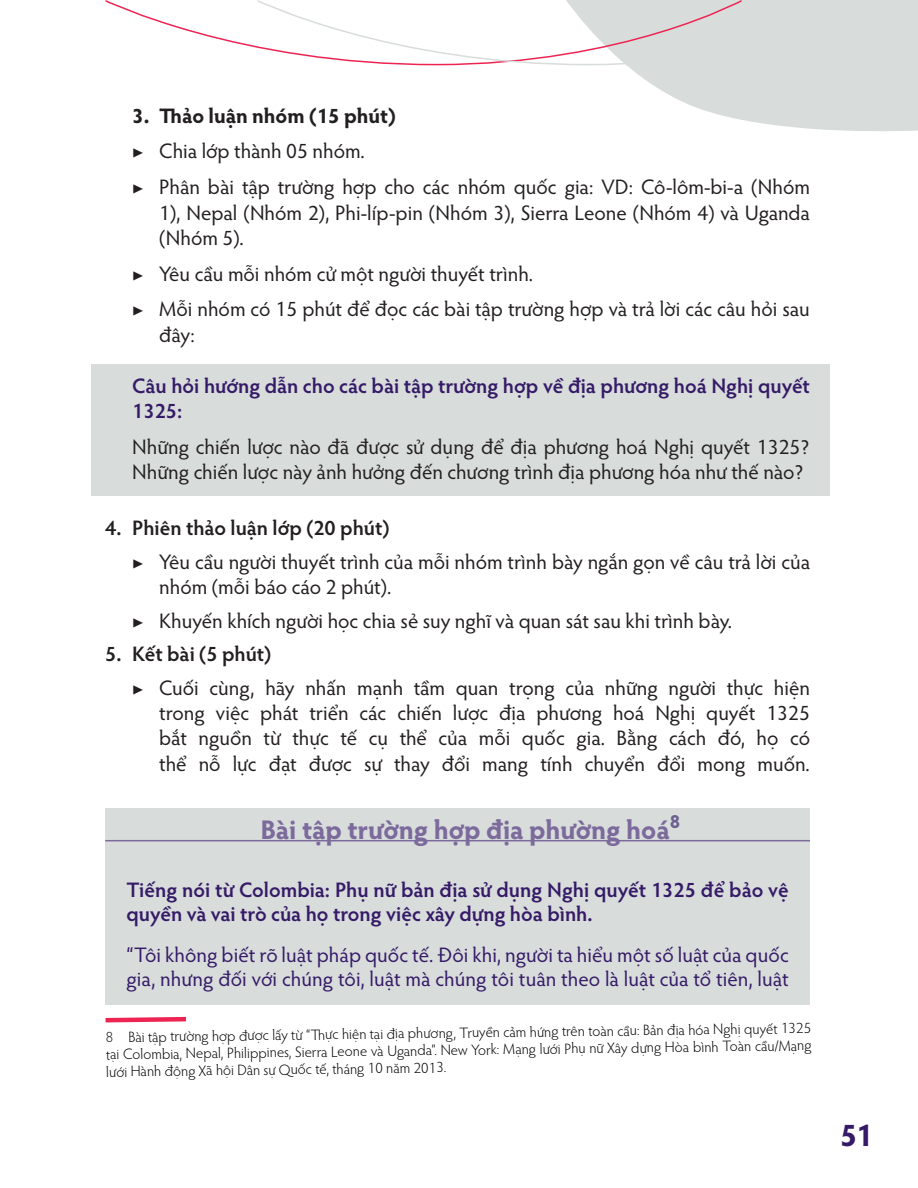
<style>
.page{position:relative;width:918px;height:1188px;background:#fff}
.page>*{position:absolute;margin:0;border:0;box-sizing:border-box;transform-origin:0 0}
.t1{font:700 31.5px "Hypatia Sans Pro";color:#351a67}
.CaseStudies{font:700 27px "Hypatia Sans Pro";color:#7c6a9c}
.t2{font:21px/25.2px "Hypatia Sans Pro";color:#231f20}
.BodyText_01{font:600 21px/25.2px "Hypatia Sans Pro";color:#351a67}
.BodyText_01-2{font:21px/24px "Hypatia Sans Pro";letter-spacing:.005em;color:#351a67}
.t3{font:600 21px "Hypatia Sans Pro";color:#231f20}
.t4{font:700 21px "Hypatia Sans Pro";color:#231f20}
.Footnotes{font:300 15px/16.8px "Hypatia Sans Pro";color:#000;text-align:justify}
.s1{color:#231f20}
</style>
<div class="page">
<svg style="left:628px;top:0;width:290px;height:132px;fill:#d8dcdb"></svg>
<svg style="left:105px;top:0;width:790px;height:66px"></svg>
<div style="left:106px;top:808px;width:704px;height:196px;background:#d8dcdb"></div>
<div style="left:91px;top:364px;width:739px;height:131px;background:#d8dcdb"></div>
<hr style="left:105px;top:840px;width:705px;height:1px;background:#7c6a9c">
<svg style="left:105px;top:1016px;width:81px;height:7px"></svg>
<p class="t4" style="left:132px;top:100px;width:265px">3. Thảo luận nhóm (15 phút)</p>
<p class="t2" style="left:132px;top:138px;width:234px">▶ Chia lớp thành 05 nhóm.</p>
<p class="t2" style="left:159px;top:174px;width:652px;text-align:justify;text-indent:-27px">▶ Phân bài tập trường hợp cho các nhóm quốc gia: VD: Cô-lôm-bi-a (Nhóm 1), Nepal (Nhóm 2), Phi-líp-pin (Nhóm 3), Sierra Leone (Nhóm 4) và Uganda (Nhóm 5).</p>
<p class="t2" style="left:132px;top:260px;width:402px">▶ Yêu cầu mỗi nhóm cử một người thuyết trình.</p>
<p class="t2" style="left:159px;top:296px;width:652px;text-indent:-27px">▶ Mỗi nhóm có 15 phút để đọc các bài tập trường hợp và trả lời các câu hỏi sau đây:</p>
<p class="BodyText_01" style="left:132px;top:372px;width:679px">Câu hỏi hướng dẫn cho các bài tập trường hợp về địa phương hoá Nghị quyết<br>1325:</p>
<p class="t2" style="left:132px;top:434px;width:679px">Những chiến lược nào đã được sử dụng để địa phương hoá Nghị quyết 1325?<br>Những chiến lược này ảnh hưởng đến chương trình địa phương hóa như thế nào?</p>
<p class="t3" style="left:105px;top:513px;width:286px">4. Phiên thảo luận lớp (20 phút)</p>
<p class="t2" style="left:159px;top:548px;width:652px;text-indent:-27px">▶ Yêu cầu người thuyết trình của mỗi nhóm trình bày ngắn gọn về câu trả lời của nhóm (mỗi báo cáo 2 phút).</p>
<p class="t2" style="left:132px;top:607px;width:602px">▶ Khuyến khích người học chia sẻ suy nghĩ và quan sát sau khi trình bày.</p>
<p class="t3" style="left:105px;top:640px;width:168px">5. Kết bài (5 phút)</p>
<p class="t2" style="left:159px;top:675px;width:652px;text-align:justify;text-indent:-27px">▶ Cuối cùng, hãy nhấn mạnh tầm quan trọng của những người thực hiện trong việc phát triển các chiến lược địa phương hoá Nghị quyết 1325 bắt nguồn từ thực tế cụ thể của mỗi quốc gia. Bằng cách đó, họ có thể nỗ lực đạt được sự thay đổi mang tính chuyển đổi mong muốn.</p>
<p class="CaseStudies" style="left:260px;top:811px;width:421px">Bài tập trường hợp địa phường hoá<sup>8</sup></p>
<p class="BodyText_01" style="left:126px;top:877px;width:664px;line-height:24px">Tiếng nói từ Colombia: Phụ nữ bản địa sử dụng Nghị quyết 1325 để bảo vệ quyền và vai trò của họ trong việc xây dựng hòa bình.</p>
<p class="BodyText_01-2" style="left:126px;top:943px;width:664px">“Tôi không biết rõ luật pháp quốc tế. Đôi khi, người ta hiểu một số luật của quốc gia, nhưng đối với chúng tôi, luật mà chúng tôi tuân theo là luật của tổ tiên, luật</p>
<p class="Footnotes" style="left:105px;top:1030px;width:707px;rotate:-1deg"><span class="s1">8</span> Bài tập trường hợp được lấy từ “Th ực hiện tại địa phương, Truyền cảm hứng trên toàn cầu: Bản địa hóa Nghị quyết 1325 tại Colombia, Nepal, Philippines, Sierra Leone và Uganda”. New York: Mạng lưới Phụ nữ Xây dựng Hòa bình Toàn cầu/Mạng lưới Hành động Xã hội Dân sự Quốc tế, tháng 10 năm 2013.</p>
<h1 class="t1" style="left:840px;top:1112px;width:34px">51</h1>
</div>
